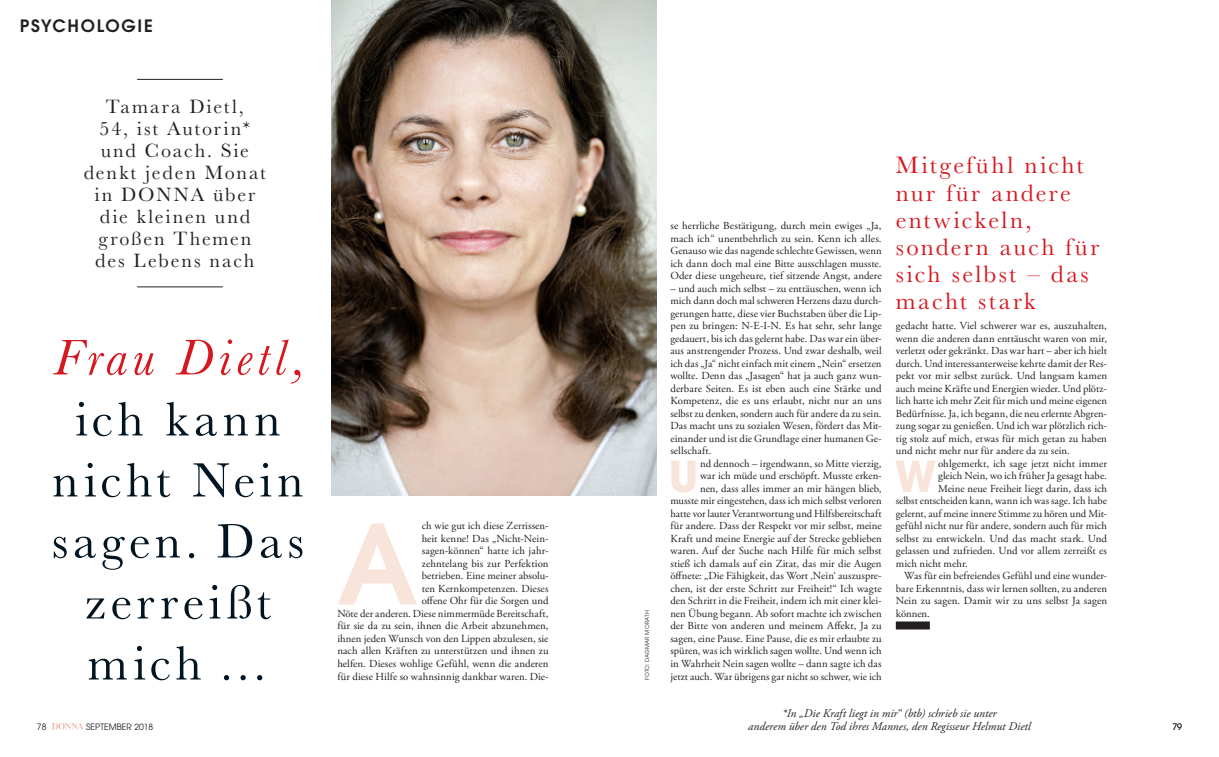
<style>
.page{position:relative;width:1219px;height:757px;background:#fff}
.page>*{position:absolute;margin:0;border:0;box-sizing:border-box;transform-origin:0 0}
.t1{font:600 109.5px "ITC Avant Garde Std";color:#f8e4db}
.t2{font:italic 52px "Baskerville MT Std";letter-spacing:.1em;color:#d7171f}
.t3{font:50px/61px "Baskerville MT Std";letter-spacing:.085em;color:#001421;text-align:center}
.t4{font:700 42.5px "ITC Avant Garde Std";color:#f8e4db}
.t5{font:24.7px/27.2px "Baskerville MT Std";letter-spacing:.095em;color:#d7171f}
.t6{font:20px/22px "Baskerville MT Std";letter-spacing:.09em;color:#231f20;text-align:center}
.t7{font:600 17px "ITC Avant Garde Std";letter-spacing:.1em;color:#231f20}
.t8{font:italic 11.8px/12.5px "Adobe Garamond Pro";color:#231f20;text-align:center}
.t9{font:10.8px/12.5px "Adobe Garamond Pro";letter-spacing:.005em;color:#231f20;text-align:justify}
.t10{font:8.8px "ITC Avant Garde Std";color:#231f20}
.t11{font:5.5px "ITC Avant Garde Std";letter-spacing:.02em;color:#231f20}
.s1{font-family:"Adobe Garamond Pro"}
.s2{font-size:8.5px}
</style>
<div class="page">
<hr style="left:137px;top:79px;width:86px;height:1px;background:#231f20">
<hr style="left:137px;top:287px;width:86px;height:1px;background:#231f20">
<div style="left:896px;top:621px;width:34px;height:8px;background:#231f20"></div>
<img style="left:332px;top:0;width:324px;height:496px">
<svg style="left:52px;top:723px;width:31px;height:6px"></svg>
<p class="t7" style="left:20px;top:15px;width:135px">PSYCHOLOGIE</p>
<p class="t6" style="left:84px;top:96px;width:184px">Tamara Dietl,<br>54, ist Autorin<span class="s1">* </span>und Coach. Sie denkt jeden Monat in DONNA über die kleinen und großen Themen des Lebens nach</p>
<p class="t2" style="left:53px;top:327px;width:252px">Frau Dietl,</p>
<p class="t3" style="left:52px;top:389px;width:254px">ich kann nicht Nein sagen. Das zerreißt mich …</p>
<p class="t9" style="left:337px;top:520px;width:213px;text-align:right">ch wie gut ich diese Zerrissen-<br>heit kenne! Das „Nicht-Nein-<br>sagen-können“ hatte ich jahr-<br>zehntelang bis zur Perfektion<br>betrieben. Eine meiner absolu-<br>ten Kernkompetenzen. Dieses<br>offene Ohr für die Sorgen und<br>Nöte der anderen. Diese nimmermüde Bereitschaft, für sie da zu sein, ihnen die Arbeit abzunehmen, ihnen jeden Wunsch von den Lippen abzulesen, sie nach allen Kräften zu unterstützen und ihnen zu helfen. Dieses wohlige Gefühl, wenn die anderen für diese Hilfe so wahnsinnig dankbar waren. Die-</p>
<p class="t1" style="left:337px;top:493px;width:83px">A</p>
<p class="t11" style="left:644px;top:679px;width:70px;rotate:-90deg">FOTO: DAGMAR MORATH</p>
<p class="t9" style="left:670px;top:220px;width:213px">se herrliche Bestätigung, durch mein ewiges „Ja, mach ich“ unentbehrlich zu sein. Kenn ich alles.<br>Genauso wie das nagende schlechte Gewissen, wenn ich dann doch mal eine Bitte ausschlagen musste.<br>Oder diese ungeheure, tief sitzende Angst, andere</p>
<p class="t9" style="left:670px;top:283px;width:213px">– und auch mich selbst – zu enttäuschen, wenn ich mich dann doch mal schweren Herzens dazu durch&shy;gerungen hatte, diese vier Buchstaben über die Lip&shy;pen zu bringen: N-E-I-N. Es hat sehr, sehr lange gedauert, bis ich das gelernt habe. Das war ein über&shy;aus anstrengender Prozess. Und zwar deshalb, weil ich das „Ja“ nicht einfach mit einem „Nein“ ersetzen wollte. Denn das „Jasagen“ hat ja auch ganz wun&shy;derbare Seiten. Es ist eben auch eine Stärke und Kompetenz, die es uns erlaubt, nicht nur an uns selbst zu denken, sondern auch für andere da zu sein.<br>Das macht uns zu sozialen Wesen, fördert das Mit&shy;einander und ist die Grundlage einer humanen Ge&shy;sellschaft.</p>
<p class="t4" style="left:669px;top:448px;width:31px">U</p>
<p class="t9" style="left:670px;top:458px;width:213px;text-align:right">nd dennoch – irgendwann, so Mitte vierzig,<br>war ich müde und erschöpft. Musste erken-<br>nen, dass alles immer an mir hängen blieb, musste mir eingestehen, dass ich mich selbst verloren hatte vor lauter Verantwortung und Hilfsbereitschaft für andere. Dass der Respekt vor mir selbst, meine Kraft und meine Energie auf der Strecke geblieben waren. Auf der Suche nach Hilfe für mich selbst stieß ich damals auf ein Zitat, das mir die Augen öffnete: „Die Fähigkeit, das Wort ‚Nein‘ auszuspre&shy;chen, ist der erste Schritt zur Freiheit!“ Ich wagte den Schritt in die Freiheit, indem ich mit einer klei&shy;nen Übung begann. Ab sofort machte ich zwischen der Bitte von anderen und meinem Affekt, Ja zu sagen, eine Pause. Eine Pause, die es mir erlaubte zu spüren, was ich wirklich sagen wollte. Und wenn ich in Wahrheit Nein sagen wollte – dann sagte ich das jetzt auch. War übrigens gar nicht so schwer, wie ich</p>
<p class="t5" style="left:896px;top:152px;width:205px">Mitgefühl nicht nur für andere entwickeln, sondern auch für sich selbst – das macht stark</p>
<p class="t9" style="left:896px;top:320px;width:213px">gedacht hatte. Viel schwerer war es, auszuhalten, wenn die anderen dann enttäuscht waren von mir, verletzt oder gekränkt. Das war hart – aber ich hielt durch. Und interessanterweise kehrte damit der Res&shy;pekt vor mir selbst zurück. Und langsam kamen auch meine Kräfte und Energien wieder. Und plötz&shy;lich hatte ich mehr Zeit für mich und meine eigenen Bedürfnisse. Ja, ich begann, die neu erlernte Abgren&shy;zung sogar zu genießen. Und ich war plötzlich rich&shy;tig stolz auf mich, etwas für mich getan zu haben und nicht mehr nur für andere da zu sein.</p>
<p class="t4" style="left:895px;top:448px;width:43px">W</p>
<p class="t9" style="left:938px;top:458px;width:170px">ohlgemerkt, ich sage jetzt nicht immer</p>
<p class="t9" style="left:938px;top:470px;width:170px">gleich Nein, wo ich früher Ja gesagt habe.</p>
<p class="t9" style="left:938px;top:483px;width:170px">Meine neue Freiheit liegt darin, dass ich</p>
<p class="t9" style="left:896px;top:495px;width:213px">selbst entscheiden kann, wann ich was sage. Ich habe</p>
<p class="t9" style="left:896px;top:508px;width:213px">gelernt, auf meine innere Stimme zu hören und Mit-</p>
<p class="t9" style="left:896px;top:520px;width:213px">gefühl nicht nur für andere, sondern auch für mich</p>
<p class="t9" style="left:896px;top:533px;width:213px">selbst zu entwickeln. Und das macht stark. Und</p>
<p class="t9" style="left:896px;top:545px;width:213px">gelassen und zufrieden. Und vor allem zerreißt es</p>
<p class="t9" style="left:896px;top:558px;width:74px">mich nicht mehr.</p>
<p class="t9" style="left:896px;top:570px;width:213px;text-indent:9px">Was für ein befreiendes Gefühl und eine wunder&shy;bare Erkenntnis, dass wir lernen sollten, zu anderen Nein zu sagen. Damit wir zu uns selbst Ja sagen</p>
<p class="t9" style="left:896px;top:608px;width:36px">können.</p>
<p class="t8" style="left:748px;top:707px;width:284px">*In „Die Kraft liegt in mir“ (btb) schrieb sie unter<br>anderem über den Tod ihres Mannes, den Regisseur Helmut Dietl</p>
<p class="t10" style="left:37px;top:721px;width:11px">78</p>
<p class="t10" style="left:86px;top:721px;width:68px">SEPTEMBER <span class="s2">2018</span></p>
<p class="t10" style="left:1172px;top:721px;width:11px">79</p>
</div>
